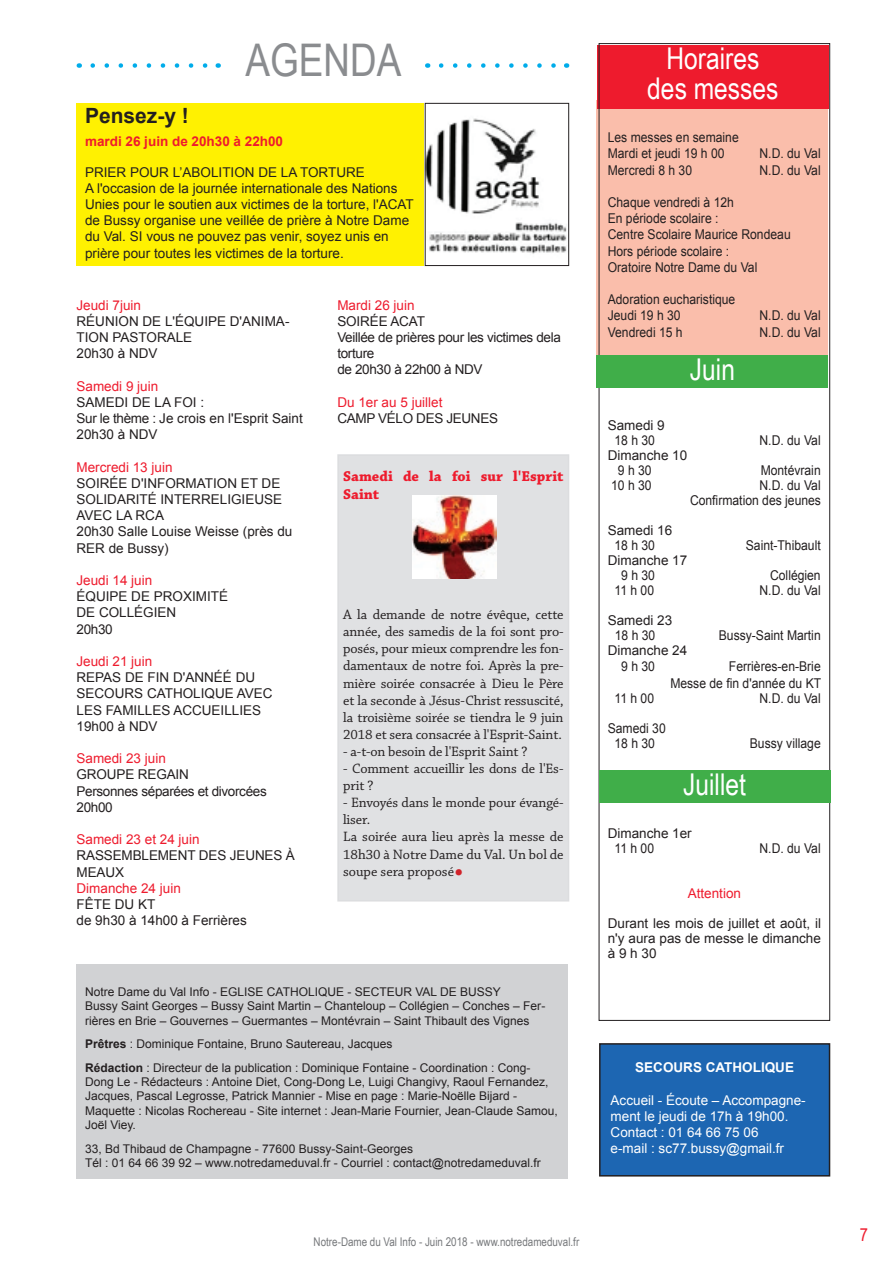
<style>
.page{position:relative;width:893px;height:1263px;background:#fff}
.page>*{position:absolute;margin:0;border:0;box-sizing:border-box;transform-origin:0 0}
.t1{font:45px "Arial Narrow";color:#8a8c8f}
.t2{font:30px/30px "Arial Narrow";color:#fff;text-align:center}
.t3{font:700 21px "Arial";color:#231f20}
.t4{font:18px "Arial Narrow";color:#ee1b2d}
.t5{font:700 15px/18px "Chaparral Pro";color:#ee1b2d}
.t6{font:14.25px/17.1px "Chaparral Pro";letter-spacing:-.01em;color:#231f20}
.t7{font:13.5px/16.2px "Arial";color:#231f20}
.t8{font:13.5px/16.2px "Arial";color:#231f20;scale:.9 1}
.t9{font:13.5px "Arial";color:#ee1b2d}
.t10{font:13.5px/16.2px "Arial";color:#fff}
.t11{font:13.5px/16.2px "Arial";letter-spacing:-.025em;color:#231f20}
.t12{font:700 13.5px "Arial";color:#ee1b2d}
.t13{font:700 13.5px "Arial";color:#fff}
.t14{font:12px/14.4px "Arial";color:#231f20}
.t15{font:12px "Arial Narrow";color:#76787b}
.s1{font-size:30px;color:#d1232a}
.s2{font-weight:700}
</style>
<div class="page">
<svg style="left:93px;top:63px;width:115px;height:5px"></svg>
<svg style="left:441px;top:63px;width:115px;height:5px"></svg>
<div style="left:77px;top:964px;width:491px;height:215px;background:#d1d2d4"></div>
<div style="left:77px;top:103px;width:348px;height:163px;background:#fff101"></div>
<div style="left:596px;top:100px;width:231px;height:255px;background:#fabeab"></div>
<div style="left:597px;top:45px;width:231px;height:64px;background:#ee1b2d"></div>
<div style="left:599px;top:43px;width:231px;height:977px;border:1px solid #231f20"></div>
<div style="left:597px;top:356px;width:231px;height:32px;background:#40ae49"></div>
<div style="left:599px;top:771px;width:231px;height:32px;background:#40ae49"></div>
<img style="left:425px;top:102px;width:144px;height:152px">
<div style="left:600px;top:1044px;width:229px;height:132px;background:#1d66b2"></div>
<div style="left:599px;top:1043px;width:231px;height:133px;border:2px solid #231f20"></div>
<div style="left:338px;top:455px;width:230px;height:446px;background:#e0e1e3"></div>
<div style="left:337px;top:454px;width:232px;height:447px;border:2px solid #dcdddf"></div>
<img style="left:412px;top:496px;width:84px;height:83px">
<div style="left:425px;top:103px;width:144px;height:163px;border:1px solid #231f20"></div>
<h1 class="t1" style="left:246px;top:27px;width:157px">AGENDA</h1>
<h3 class="t3" style="left:85px;top:101px;width:105px">Pensez-y !</h3>
<p class="t12" style="left:85px;top:132px;width:200px">mardi 26 juin de 20h30 à 22h00</p>
<p class="t7" style="left:85px;top:164px;width:326px">Prier pour l’abolition de la torture<br>A l'occasion de la journée internationale des Nations<br>U nies pour le soutien aux victimes de la torture, l'ACAT de Bussy organise une veillée de prière à Notre Dame du Val. SI vous ne pouvez pas venir, soyez unis en prière pour toutes les victimes de la torture.</p>
<p class="t9" style="left:77px;top:296px;width:66px">Jeudi 7juin</p>
<p class="t7" style="left:77px;top:313px;width:214px">réunion de l'équipe d'anima&shy;tion pastorale<br>20h30 à N DV</p>
<p class="t9" style="left:77px;top:377px;width:83px">Samedi 9 juin</p>
<p class="t7" style="left:77px;top:394px;width:228px">samedi de la foi :<br>Sur le thème : Je crois en l'Esprit Saint<br>20h30 à N DV</p>
<p class="t9" style="left:77px;top:458px;width:98px">Mercredi 13 juin</p>
<p class="t7" style="left:77px;top:475px;width:217px">soirée d'information et de solidarité interreligieuse av ec la RCA<br>20h30 Salle Louise Weisse (près du<br>RER</p>
<p class="t7" style="left:109px;top:540px;width:62px">de Bussy)</p>
<p class="t9" style="left:77px;top:571px;width:77px">Jeudi 14 juin</p>
<p class="t7" style="left:77px;top:588px;width:153px">équipe de proximité de collégien<br>20h30</p>
<p class="t9" style="left:77px;top:652px;width:77px">Jeudi 21 juin</p>
<p class="t7" style="left:77px;top:669px;width:119px">repas d e fin d'ANN</p>
<p class="t7" style="left:214px;top:669px;width:41px">éé DU</p>
<p class="t7" style="left:77px;top:686px;width:39px">SECOURS</p>
<p class="t7" style="left:147px;top:686px;width:46px">CATHOLIQUE</p>
<p class="t7" style="left:237px;top:686px;width:37px">AVEC</p>
<p class="t7" style="left:77px;top:702px;width:9px">LES</p>
<p class="t7" style="left:106px;top:702px;width:9px">FAMILLES</p>
<p class="t7" style="left:173px;top:702px;width:37px">ACCUEILLIES</p>
<p class="t7" style="left:77px;top:718px;width:83px">19h00 à N DV</p>
<p class="t9" style="left:77px;top:750px;width:91px">Samedi 23 juin</p>
<p class="t7" style="left:77px;top:767px;width:192px">groupe Regain<br>Personnes séparées et divorcées<br>20h00</p>
<p class="t9" style="left:77px;top:831px;width:125px">Samedi 23 et 24 juin</p>
<p class="t7" style="left:77px;top:848px;width:220px">rassemblement des jeunes à meaux</p>
<p class="t9" style="left:77px;top:879px;width:106px">Dimanche 24 juin</p>
<p class="t7" style="left:77px;top:896px;width:172px">fête d u kt<br>de 9h30 à 14h00 à Ferrières</p>
<p class="t9" style="left:337px;top:296px;width:79px">Mardi 26 juin</p>
<p class="t11" style="left:337px;top:313px;width:225px">soirée acat<br>Veillée de prières pour les victimes dela torture<br>de 20h30 à 22h00 à N DV</p>
<p class="t9" style="left:337px;top:393px;width:107px">Du 1er au 5 juillet</p>
<p class="t11" style="left:337px;top:410px;width:162px">camp vélo des jeunes</p>
<p class="t5" style="left:343px;top:468px;width:222px">Samedi de la foi sur l'Esprit<br>Saint</p>
<p class="t6" style="left:343px;top:607px;width:222px;text-align:justify">A la demande de notre évêque, cette année, des samedis de la foi sont pro&shy;posés, pour mieux comprendre les fon&shy;damentaux de notre foi. Après la pre&shy;mière soirée consacrée à Dieu le Père et la seconde à Jésus-Christ ressuscité, la troisième soirée se tiendra le 9 juin 2018 et sera consacrée à l'Esprit-Saint.</p>
<p class="t6" style="left:343px;top:743px;width:186px">- a-t-on besoin de l'Esprit Saint ?</p>
<p class="t6" style="left:343px;top:760px;width:222px">- Comment accueillir les dons de l'Es&shy;prit ?</p>
<p class="t6" style="left:343px;top:795px;width:222px">- Envoyés dans le monde pour évangé&shy;liser.<br>La soirée aura lieu après la messe de<br>18h30 à Notre Dame du Val. Un bol de soupe sera proposé<span class="s1">•</span></p>
<p class="t14" style="left:85px;top:984px;width:144px">Notre Dame du Val I nfo - EGLISE</p>
<p class="t14" style="left:267px;top:984px;width:41px">CATHOLIQUE</p>
<p class="t14" style="left:347px;top:984px;width:42px">- SECTEUR</p>
<p class="t14" style="left:415px;top:984px;width:62px">VAL DE BUSS</p>
<p class="t14" style="left:85px;top:984px;width:462px;text-indent:408px">Y<br>Bussy Saint Georges – Bussy Saint Martin – Chanteloup – Collégien – Conches – Fer&shy;rières en Brie – Gouvernes – Guermantes – Montévrain – Saint Thibault des Vignes</p>
<p class="t14" style="left:85px;top:1032px;width:447px;line-height:23.4px"><span class="s2">Prêtres</span> : Dominique Fontaine, Bruno Sautereau, Jacques<br><span class="s2">Rédaction</span> : Directeur de la publication : Dominique Fontaine - Coordination : Cong-</p>
<p class="t14" style="left:85px;top:1074px;width:474px">Dong Le - Rédacteurs : Antoine Diet, Cong-Dong Le, Luigi Changivy, Raoul Fernandez, Jacques, Pascal Legrosse, Patrick Mannier - Mise en page : Marie-Noëlle Bijard - Maquette : N icolas Rochereau - Site internet : Jean-Marie Fournier, Jean-Claude Samou, Joël Viey.</p>
<p class="t14" style="left:85px;top:1141px;width:457px">33, Bd Thibaud de Champagne - 77600 Bussy-Saint-Georges<br>Tél : 01 64 66 39 92 – www.notredameduval.fr - Courriel : contact@notredameduval.fr</p>
<p class="t15" style="left:314px;top:1233px;width:267px">Notre-Dame du Val Info - Juin 2018 - www.notredameduval.fr</p>
<h2 class="t2" style="left:647px;top:43px;width:133px">Horaires des messes</h2>
<p class="t8" style="left:608px;top:129px;width:155px">Les messes en semaine<br>Mardi et jeudi 19 h 00 N</p>
<p class="t8" style="left:768px;top:146px;width:60px">.D. du Val</p>
<p class="t8" style="left:608px;top:162px;width:95px">Mercredi 8 h 30</p>
<p class="t8" style="left:759px;top:162px;width:70px">N .D. du Val</p>
<p class="t8" style="left:608px;top:194px;width:205px">Chaque vendredi à 12h<br>En période scolaire :<br>Centre Scolaire Maurice Rondeau<br>Hors période scolaire :<br>Oratoire Notre Dame du Val</p>
<p class="t8" style="left:608px;top:291px;width:143px">Adoration eucharistique<br>Jeudi 19 h 30</p>
<p class="t8" style="left:759px;top:308px;width:70px">N .D. du Val</p>
<p class="t8" style="left:608px;top:324px;width:85px">Vendredi 15 h</p>
<p class="t8" style="left:759px;top:324px;width:70px">N .D. du Val</p>
<p class="t7" style="left:608px;top:418px;width:59px;line-height:15px;text-align:center">Samedi 9<br>18 h 30</p>
<h2 class="t2" style="left:690px;top:353px;width:47px">Juin</h2>
<p class="t7" style="left:618px;top:448px;width:71px;line-height:15px;text-indent:-10px">Dimanche 10<br>9 h 30</p>
<p class="t8" style="left:759px;top:432px;width:70px">N .D. du Val</p>
<p class="t8" style="left:761px;top:462px;width:68px">Montévrain</p>
<p class="t8" style="left:611px;top:477px;width:47px">10 h 30</p>
<p class="t8" style="left:690px;top:478px;width:147px;line-height:15px;text-align:right">N .D. du Val<br>Confirmation des jeunes</p>
<p class="t7" style="left:614px;top:523px;width:59px;line-height:15px;text-indent:-7px">Samedi 16<br>18 h 30</p>
<p class="t8" style="left:746px;top:537px;width:85px">Saint-Thibault</p>
<p class="t7" style="left:621px;top:553px;width:68px;line-height:15px;text-indent:-14px">Dimanche 17<br>9 h 30</p>
<p class="t8" style="left:770px;top:567px;width:58px">Collégien</p>
<p class="t8" style="left:614px;top:582px;width:46px">11 h 00</p>
<p class="t8" style="left:759px;top:582px;width:70px">N .D. du Val</p>
<p class="t7" style="left:615px;top:613px;width:59px;line-height:15px;text-indent:-7px">Samedi 23<br>18 h 30</p>
<p class="t8" style="left:719px;top:627px;width:115px">Bussy-Saint Martin</p>
<p class="t7" style="left:621px;top:642px;width:68px;text-indent:-14px">Dimanche 24<br>9 h 30</p>
<p class="t8" style="left:670px;top:659px;width:169px;text-align:right">Ferrières-en-Brie<br>Messe de fin d'année du KT</p>
<p class="t8" style="left:614px;top:690px;width:46px">11 h 00</p>
<p class="t8" style="left:759px;top:690px;width:70px">N .D. du Val</p>
<p class="t8" style="left:608px;top:720px;width:66px;line-height:15px;text-align:center">Samedi 30<br>18 h 30</p>
<p class="t8" style="left:750px;top:735px;width:80px">Bussy village</p>
<h2 class="t2" style="left:683px;top:768px;width:64px">Juillet</h2>
<p class="t7" style="left:614px;top:825px;width:79px;line-height:15px;text-indent:-7px">Dimanche 1er<br>11 h 00</p>
<p class="t8" style="left:759px;top:840px;width:70px">N .D. du Val</p>
<p class="t9" style="left:688px;top:884px;width:55px">Attention</p>
<p class="t7" style="left:608px;top:915px;width:215px;line-height:15px;text-align:justify">Durant les mois de juillet et août, il n'y aura pas de messe le dimanche à 9 h 30</p>
<p class="t13" style="left:635px;top:1059px;width:160px">SECOURS CATHOLIQUE</p>
<p class="t10" style="left:611px;top:1092px;width:197px">Accueil - Écoute – Accompagne&shy;ment le jeudi de 17h à 19h00.<br>Contact : 01 64 66 75 06<br>e-mail : sc77.bussy@gmail.fr</p>
<h3 class="t4" style="left:860px;top:1221px;width:10px">7</h3>
</div>
